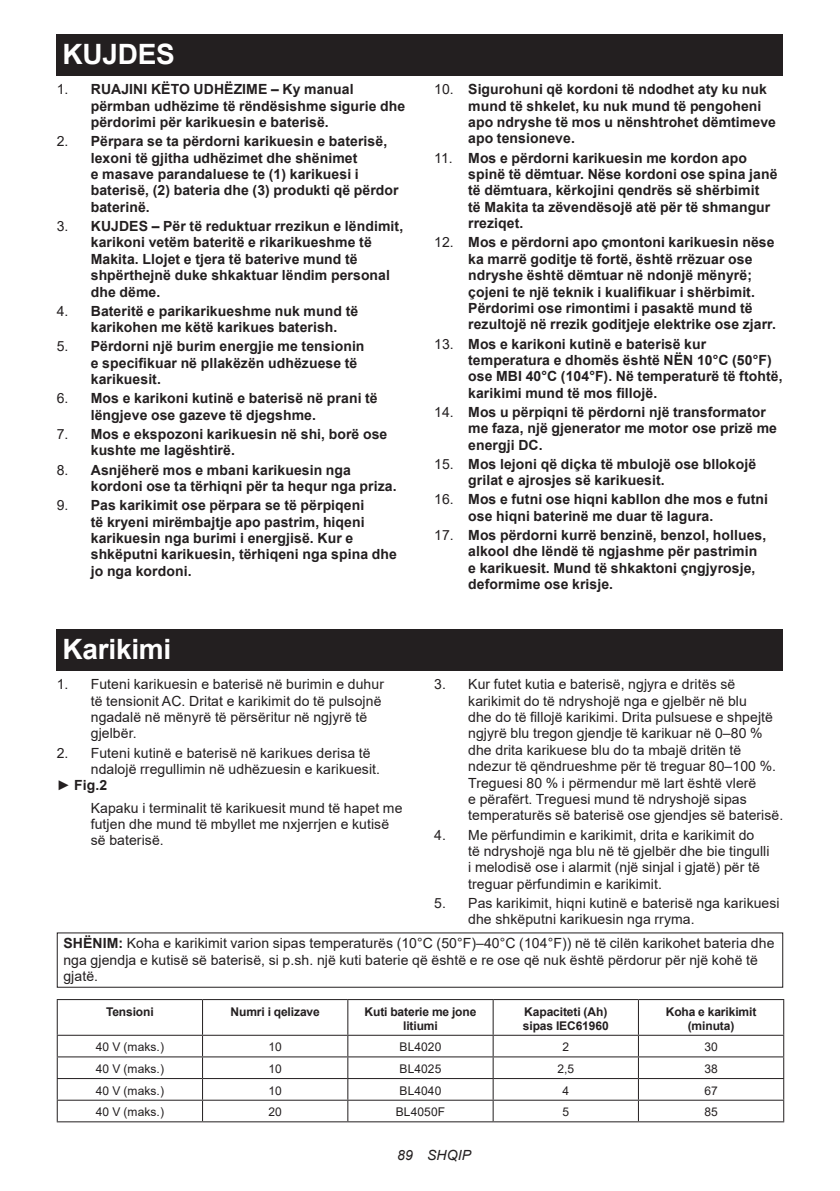
<style>
.page{position:relative;width:840px;height:1191px;background:#fff}
.page>*{position:absolute;margin:0;border:0;box-sizing:border-box;transform-origin:0 0}
.t1{font:700 28px "Arial";letter-spacing:-.01em;color:#fff}
.t2{font:700 14px/16.4px "Arial";letter-spacing:.005em;color:#231f20}
.t3{font:14px/16.4px "Arial";letter-spacing:.005em;color:#231f20}
.t4{font:italic 14px "Arial";letter-spacing:.005em;color:#231f20}
.t5{font:700 12px/14px "Arial";letter-spacing:-.01em;color:#231f20;text-align:center}
.t6{font:12px "Arial";letter-spacing:.005em;color:#231f20}
.s1{font-weight:400}
.s2{font-weight:700}
</style>
<div class="page">
<div style="left:57px;top:34px;width:725px;height:41px;background:#231f20"></div>
<div style="left:57px;top:629px;width:725px;height:41px;background:#231f20"></div>
<hr style="left:57px;top:999px;width:145px;height:1px;background:#231f20">
<hr style="left:57px;top:1000px;width:1px;height:34px;background:#231f20">
<hr style="left:202px;top:999px;width:145px;height:1px;background:#231f20">
<hr style="left:202px;top:1000px;width:1px;height:34px;background:#231f20">
<hr style="left:347px;top:999px;width:146px;height:1px;background:#231f20">
<hr style="left:347px;top:1000px;width:1px;height:34px;background:#231f20">
<hr style="left:493px;top:999px;width:145px;height:1px;background:#231f20">
<hr style="left:492px;top:1000px;width:1px;height:34px;background:#231f20">
<hr style="left:638px;top:999px;width:145px;height:1px;background:#231f20">
<hr style="left:637px;top:1000px;width:1px;height:34px;background:#231f20">
<hr style="left:782px;top:1000px;width:1px;height:34px;background:#231f20">
<hr style="left:57px;top:1034px;width:145px;height:1px;background:#231f20">
<hr style="left:202px;top:1034px;width:145px;height:1px;background:#231f20">
<hr style="left:347px;top:1034px;width:146px;height:1px;background:#231f20">
<hr style="left:493px;top:1034px;width:145px;height:1px;background:#231f20">
<hr style="left:638px;top:1034px;width:145px;height:1px;background:#231f20">
<hr style="left:57px;top:1056px;width:145px;height:1px;background:#231f20">
<hr style="left:202px;top:1056px;width:145px;height:1px;background:#231f20">
<hr style="left:347px;top:1056px;width:146px;height:1px;background:#231f20">
<hr style="left:493px;top:1056px;width:145px;height:1px;background:#231f20">
<hr style="left:638px;top:1056px;width:145px;height:1px;background:#231f20">
<hr style="left:57px;top:1078px;width:145px;height:1px;background:#231f20">
<hr style="left:202px;top:1078px;width:145px;height:1px;background:#231f20">
<hr style="left:347px;top:1078px;width:146px;height:1px;background:#231f20">
<hr style="left:493px;top:1078px;width:145px;height:1px;background:#231f20">
<hr style="left:638px;top:1078px;width:145px;height:1px;background:#231f20">
<hr style="left:57px;top:1099px;width:145px;height:1px;background:#231f20">
<svg style="left:57px;top:1035px;width:1px;height:86px"></svg>
<hr style="left:202px;top:1099px;width:145px;height:1px;background:#231f20">
<svg style="left:202px;top:1035px;width:1px;height:86px"></svg>
<hr style="left:347px;top:1099px;width:146px;height:1px;background:#231f20">
<svg style="left:347px;top:1035px;width:1px;height:86px"></svg>
<hr style="left:493px;top:1099px;width:145px;height:1px;background:#231f20">
<svg style="left:492px;top:1035px;width:1px;height:86px"></svg>
<hr style="left:638px;top:1099px;width:145px;height:1px;background:#231f20">
<svg style="left:637px;top:1035px;width:1px;height:86px"></svg>
<hr style="left:57px;top:1121px;width:145px;height:1px;background:#231f20">
<hr style="left:202px;top:1121px;width:145px;height:1px;background:#231f20">
<hr style="left:347px;top:1121px;width:146px;height:1px;background:#231f20">
<hr style="left:493px;top:1121px;width:145px;height:1px;background:#231f20">
<hr style="left:638px;top:1121px;width:145px;height:1px;background:#231f20">
<h1 class="t1" style="left:62px;top:34px;width:114px">KUJDES</h1>
<p class="t2" style="left:91px;top:81px;width:316px;text-indent:-34px"><span class="s1">1.</span> RUAJINI KËTO UDHËZIME – Ky manual përmban udhëzime të rëndësishme sigurie dhe përdorimi për karikuesin e baterisë.</p>
<p class="t2" style="left:91px;top:133px;width:309px;text-indent:-34px"><span class="s1">2.</span> Përpara se ta përdorni karikuesin e baterisë, lexoni të gjitha udhëzimet dhe shënimet<br>e masave parandaluese te (1) karikuesi i baterisë, (2) bateria dhe (3) produkti që përdor baterinë.</p>
<p class="t2" style="left:91px;top:218px;width:314px;text-indent:-34px"><span class="s1">3.</span> KUJDES – Për të reduktuar rrezikun e lëndimit, karikoni vetëm bateritë e rikarikueshme të Makita. Llojet e tjera të baterive mund të shpërthejnë duke shkaktuar lëndim personal dhe dëme.</p>
<p class="t2" style="left:91px;top:303px;width:269px;text-indent:-34px"><span class="s1">4.</span> Bateritë e parikarikueshme nuk mund të karikohen me këtë karikues baterish.</p>
<p class="t2" style="left:91px;top:338px;width:275px;text-indent:-34px"><span class="s1">5.</span> Përdorni një burim energjie me tensionin e specifikuar në pllakëzën udhëzuese të karikuesit.</p>
<p class="t2" style="left:91px;top:390px;width:288px;text-indent:-34px"><span class="s1">6.</span> Mos e karikoni kutinë e baterisë në prani të lëngjeve ose gazeve të djegshme.</p>
<p class="t2" style="left:91px;top:426px;width:298px;text-indent:-34px"><span class="s1">7.</span> Mos e ekspozoni karikuesin në shi, borë ose kushte me lagështirë.</p>
<p class="t2" style="left:91px;top:461px;width:307px;text-indent:-34px"><span class="s1">8.</span> Asnjëherë mos e mbani karikuesin nga kordoni ose ta tërhiqni për ta hequr nga priza.</p>
<p class="t2" style="left:91px;top:497px;width:307px;text-indent:-34px"><span class="s1">9.</span> Pas karikimit ose përpara se të përpiqeni<br>të kryeni mirëmbajtje apo pastrim, hiqeni karikuesin nga burimi i energjisë. Kur e shkëputni karikuesin, tërhiqeni nga spina dhe jo nga kordoni.</p>
<p class="t2" style="left:468px;top:81px;width:309px;text-indent:-34px"><span class="s1">10.</span> Sigurohuni që kordoni të ndodhet aty ku nuk mund të shkelet, ku nuk mund të pengoheni apo ndryshe të mos u nënshtrohet dëmtimeve apo tensioneve.</p>
<p class="t2" style="left:468px;top:150px;width:310px;text-indent:-34px"><span class="s1">11.</span> Mos e përdorni karikuesin me kordon apo spinë të dëmtuar. Nëse kordoni ose spina janë të dëmtuara, kërkojini qendrës së shërbimit<br>të Makita ta zëvendësojë atë për të shmangur rreziqet.</p>
<p class="t2" style="left:468px;top:234px;width:309px;text-indent:-34px"><span class="s1">12.</span> Mos e përdorni apo çmontoni karikuesin nëse ka marrë goditje të fortë, është rrëzuar ose ndryshe është dëmtuar në ndonjë mënyrë; çojeni te një teknik i kualifikuar i shërbimit.<br>Përdorimi ose rimontimi i pasaktë mund të rezultojë në rrezik goditjeje elektrike ose zjarr.</p>
<p class="t2" style="left:468px;top:335px;width:316px;text-indent:-34px"><span class="s1">13.</span> Mos e karikoni kutinë e baterisë kur temperatura e dhomës është NËN 10°C (50°F) ose MBI 40°C (104°F). Në temperaturë të ftohtë, karikimi mund të mos fillojë.</p>
<p class="t2" style="left:468px;top:404px;width:310px;text-indent:-34px"><span class="s1">14.</span> Mos u përpiqni të përdorni një transformator me faza, një gjenerator me motor ose prizë me energji DC.</p>
<p class="t2" style="left:468px;top:456px;width:289px;text-indent:-34px"><span class="s1">15.</span> Mos lejoni që diçka të mbulojë ose bllokojë grilat e ajrosjes së karikuesit.</p>
<p class="t2" style="left:468px;top:491px;width:301px;text-indent:-34px"><span class="s1">16.</span> Mos e futni ose hiqni kabllon dhe mos e futni ose hiqni baterinë me duar të lagura.</p>
<p class="t2" style="left:468px;top:527px;width:299px;text-indent:-34px"><span class="s1">17.</span> Mos përdorni kurrë benzinë, benzol, hollues, alkool dhe lëndë të ngjashme për pastrimin e karikuesit. Mund të shkaktoni çngjyrosje, deformime ose krisje.</p>
<h1 class="t1" style="left:62px;top:629px;width:110px">Karikimi</h1>
<p class="t3" style="left:91px;top:676px;width:294px;text-indent:-34px">1. Futeni karikuesin e baterisë në burimin e duhur të tensionit AC. Dritat e karikimit do të pulsojnë ngadalë në mënyrë të përsëritur në ngjyrë të gjelbër.</p>
<p class="t3" style="left:57px;top:744px;width:315px">2. Futeni kutinë e baterisë në karikues derisa të</p>
<p class="t3" style="left:91px;top:761px;width:290px">ndalojë rregullimin në udhëzuesin e karikuesit.</p>
<p class="t2" style="left:57px;top:777px;width:52px"><span class="s1">►</span> Fig.2</p>
<p class="t3" style="left:91px;top:799px;width:313px">Kapaku i terminalit të karikuesit mund të hapet me futjen dhe mund të mbyllet me nxjerrjen e kutisë së baterisë.</p>
<p class="t3" style="left:468px;top:676px;width:316px;text-indent:-34px">3. Kur futet kutia e baterisë, ngjyra e dritës së karikimit do të ndryshojë nga e gjelbër në blu<br>dhe do të fillojë karikimi. Drita pulsuese e shpejtë ngjyrë blu tregon gjendje të karikuar në 0–80 % dhe drita karikuese blu do ta mbajë dritën të ndezur të qëndrueshme për të treguar 80–100 %.<br>Treguesi 80 % i përmendur më lart është vlerë<br>e përafërt. Treguesi mund të ndryshojë sipas temperaturës së baterisë ose gjendjes së baterisë.</p>
<p class="t3" style="left:468px;top:826px;width:303px;text-indent:-34px">4. Me përfundimin e karikimit, drita e karikimit do të ndryshojë nga blu në të gjelbër dhe bie tingulli i melodisë ose i alarmit (një sinjal i gjatë) për të treguar përfundimin e karikimit.</p>
<p class="t3" style="left:468px;top:894px;width:313px;text-indent:-34px">5. Pas karikimit, hiqni kutinë e baterisë nga karikuesi dhe shkëputni karikuesin nga rryma.</p>
<p class="t3" style="left:63px;top:935px;width:712px"><span class="s2">SHËNIM:</span> Koha e karikimit varion sipas temperaturës (10°C (50°F)–40°C (104°F)) në të cilën karikohet bateria dhe nga gjendja e kutisë së baterisë, si p.sh. një kuti baterie që është e re ose që nuk është përdorur për një kohë të gjatë.</p>
<p class="t5" style="left:106px;top:1004px;width:49px">Tensioni</p>
<p class="t5" style="left:230px;top:1004px;width:91px">Numri i qelizave</p>
<p class="t5" style="left:364px;top:1004px;width:113px">Kuti baterie me jone litiumi</p>
<p class="t5" style="left:522px;top:1004px;width:87px;text-align:left">Kapaciteti (Ah) sipas IEC61960</p>
<p class="t5" style="left:665px;top:1004px;width:92px">Koha e karikimit (minuta)</p>
<p class="t6" style="left:96px;top:1038px;width:70px">40 V (maks.)</p>
<p class="t6" style="left:268px;top:1038px;width:15px">10</p>
<p class="t6" style="left:399px;top:1038px;width:43px">BL4020</p>
<p class="t6" style="left:562px;top:1038px;width:8px">2</p>
<p class="t6" style="left:704px;top:1038px;width:15px">30</p>
<p class="t6" style="left:96px;top:1060px;width:70px">40 V (maks.)</p>
<p class="t6" style="left:268px;top:1060px;width:15px">10</p>
<p class="t6" style="left:399px;top:1060px;width:43px">BL4025</p>
<p class="t6" style="left:557px;top:1060px;width:18px">2,5</p>
<p class="t6" style="left:704px;top:1060px;width:15px">38</p>
<p class="t6" style="left:96px;top:1082px;width:70px">40 V (maks.)</p>
<p class="t6" style="left:268px;top:1082px;width:15px">10</p>
<p class="t6" style="left:399px;top:1082px;width:43px">BL4040</p>
<p class="t6" style="left:562px;top:1082px;width:8px">4</p>
<p class="t6" style="left:704px;top:1082px;width:15px">67</p>
<p class="t6" style="left:96px;top:1103px;width:70px">40 V (maks.)</p>
<p class="t6" style="left:268px;top:1103px;width:15px">20</p>
<p class="t6" style="left:395px;top:1103px;width:51px">BL4050F</p>
<p class="t6" style="left:562px;top:1103px;width:8px">5</p>
<p class="t6" style="left:704px;top:1103px;width:15px">85</p>
<p class="t4" style="left:397px;top:1146px;width:75px">89 SHQIP</p>
</div>
